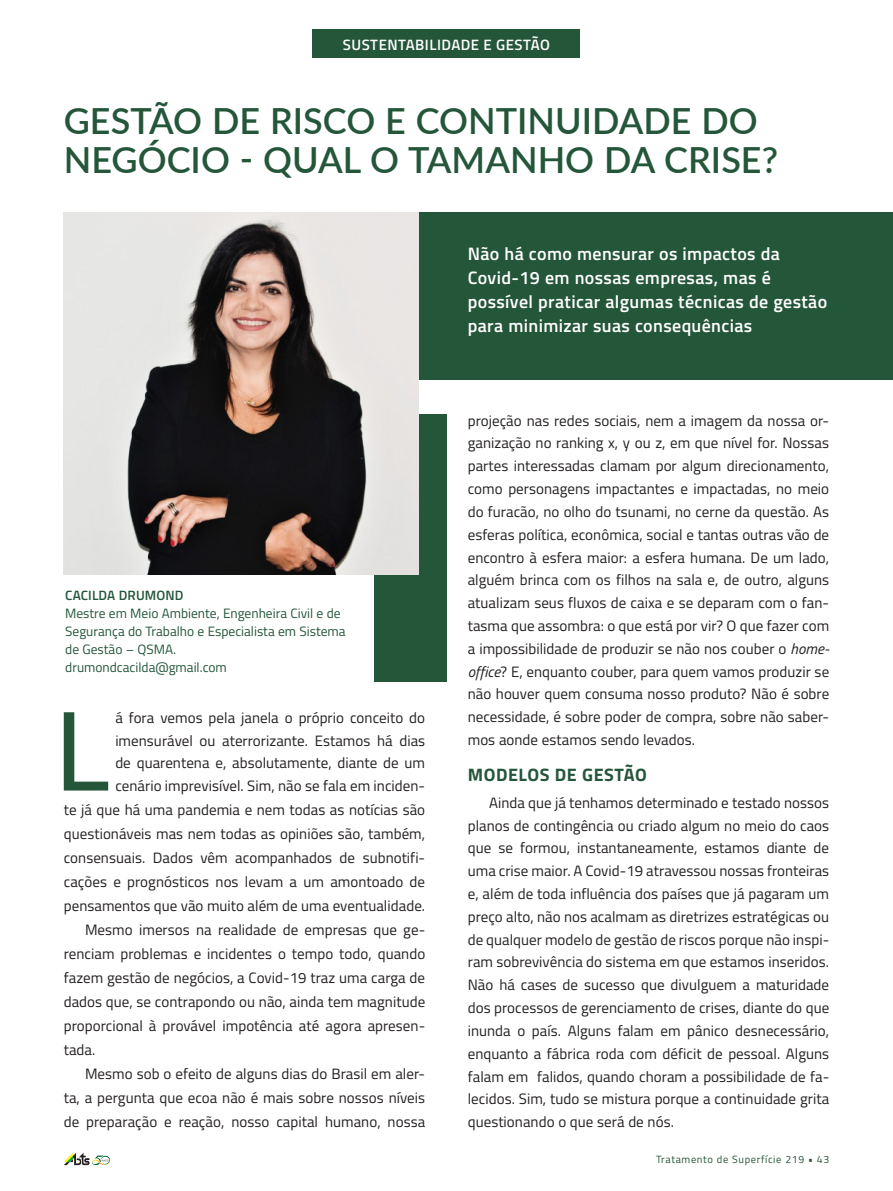
<style>
.page{position:relative;width:893px;height:1191px;background:#fff}
.page>*{position:absolute;margin:0;border:0;box-sizing:border-box;transform-origin:0 0}
.t1{font:109.2px "Lato";color:#24563a}
.t2{font:600 36px/39px "Lato";color:#24563a}
.t3{font:600 18px/24px "Titillium";letter-spacing:.02em;color:#fff}
.t4{font:700 18px "Titillium";letter-spacing:.03em;color:#24563a}
.t5{font:15px/22.8px "Titillium";letter-spacing:.005em;color:#231f20;text-align:justify}
.t6{font:600 15px "Titillium";letter-spacing:.03em;color:#fff}
.t7{font:13.5px/18px "Titillium";color:#24563a}
.t8{font:600 13.5px "Titillium";letter-spacing:.01em;color:#24563a}
.t9{font:10.5px "Titillium";letter-spacing:.06em;color:#24563a}
.s1{font-style:italic}
</style>
<div class="page">
<div style="left:313px;top:30px;width:267px;height:28px;background:#24563a"></div>
<div style="left:390px;top:213px;width:503px;height:167px;background:#24563a"></div>
<svg style="left:64px;top:1153px;width:46px;height:12px"></svg>
<div style="left:374px;top:414px;width:72px;height:268px;background:#24563a"></div>
<img style="left:64px;top:213px;width:354px;height:361px">
<p class="t6" style="left:343px;top:33px;width:209px">SUSTENTABILIDADE E GESTÃO</p>
<h2 class="t2" style="left:64px;top:99px;width:716px">GESTÃO DE RISCO E CONTINUIDADE DO<br>NEGÓCIO - QUAL O TAMANHO DA CRISE?</h2>
<p class="t8" style="left:65px;top:585px;width:120px">CACILDA DRUMOND</p>
<p class="t7" style="left:65px;top:604px;width:282px">Mestre em Meio Ambiente, Engenheira Civil e de Segurança do Trabalho e Especialista em Sistema de Gestão – QSMA.<br>drumondcacilda@gmail.com</p>
<h1 class="t1" style="left:54px;top:672px;width:58px">L</h1>
<p class="t5" style="left:115px;top:706px;width:311px">á fora vemos pela janela o próprio conceito do imensurável ou aterrorizante. Estamos há dias de quarentena e, absolutamente, diante de um cenário imprevisível. Sim, não se fala em inciden-</p>
<p class="t5" style="left:64px;top:797px;width:363px">te já que há uma pandemia e nem todas as notícias são</p>
<p class="t5" style="left:64px;top:821px;width:363px">questionáveis mas nem todas as opiniões são, também,</p>
<p class="t5" style="left:64px;top:845px;width:363px">consensuais. Dados vêm acompanhados de subnotifi-</p>
<p class="t5" style="left:64px;top:869px;width:363px">cações e prognósticos nos levam a um amontoado de</p>
<p class="t5" style="left:64px;top:893px;width:363px">pensamentos que vão muito além de uma eventualidade.</p>
<p class="t5" style="left:85px;top:917px;width:342px">Mesmo imersos na realidade de empresas que ge-</p>
<p class="t5" style="left:64px;top:941px;width:363px">renciam problemas e incidentes o tempo todo, quando</p>
<p class="t5" style="left:64px;top:965px;width:363px">fazem gestão de negócios, a Covid-19 traz uma carga de</p>
<p class="t5" style="left:64px;top:989px;width:363px">dados que, se contrapondo ou não, ainda tem magnitude</p>
<p class="t5" style="left:64px;top:1013px;width:363px">proporcional à provável impotência até agora apresen-</p>
<p class="t5" style="left:64px;top:1037px;width:33px">tada.</p>
<p class="t5" style="left:85px;top:1061px;width:342px">Mesmo sob o efeito de alguns dias do Brasil em aler-</p>
<p class="t5" style="left:64px;top:1085px;width:363px">ta, a pergunta que ecoa não é mais sobre nossos níveis</p>
<p class="t5" style="left:64px;top:1109px;width:363px">de preparação e reação, nosso capital humano, nossa</p>
<p class="t3" style="left:468px;top:240px;width:361px">Não há como mensurar os impactos da Covid-19 em nossas empresas, mas é possível praticar algumas técnicas de gestão para minimizar suas consequências</p>
<p class="t5" style="left:468px;top:408px;width:363px">projeção nas redes sociais, nem a imagem da nossa or&shy;ganização no ranking x, y ou z, em que nível for. Nossas partes interessadas clamam por algum direcionamento, como personagens impactantes e impactadas, no meio do furacão, no olho do tsunami, no cerne da questão. As esferas política, econômica, social e tantas outras vão de encontro à esfera maior: a esfera humana. De um lado, alguém brinca com os filhos na sala e, de outro, alguns atualizam seus fluxos de caixa e se deparam com o fan&shy;tasma que assombra: o que está por vir? O que fazer com a impossibilidade de produzir se não nos couber o <span class="s1">home&shy;office</span>? E, enquanto couber, para quem vamos produzir se não houver quem consuma nosso produto? Não é sobre necessidade, é sobre poder de compra, sobre não saber&shy;mos aonde estamos sendo levados.</p>
<p class="t4" style="left:468px;top:760px;width:180px">MODELOS DE GESTÃO</p>
<p class="t5" style="left:468px;top:790px;width:363px;text-indent:21px">Ainda que já tenhamos determinado e testado nossos planos de contingência ou criado algum no meio do caos que se formou, instantaneamente, estamos diante de uma crise maior. A Covid-19 atravessou nossas fronteiras e, além de toda influência dos países que já pagaram um preço alto, não nos acalmam as diretrizes estratégicas ou de qualquer modelo de gestão de riscos porque não inspi&shy;ram sobrevivência do sistema em que estamos inseridos.<br>Não há cases de sucesso que divulguem a maturidade dos processos de gerenciamento de crises, diante do que inunda o país. Alguns falam em pânico desnecessário, enquanto a fábrica roda com déficit de pessoal. Alguns falam em falidos, quando choram a possibilidade de fa&shy;lecidos. Sim, tudo se mistura porque a continuidade grita questionando o que será de nós.</p>
<p class="t9" style="left:656px;top:1151px;width:175px">Tratamento de Superfície 219 • 43</p>
</div>
